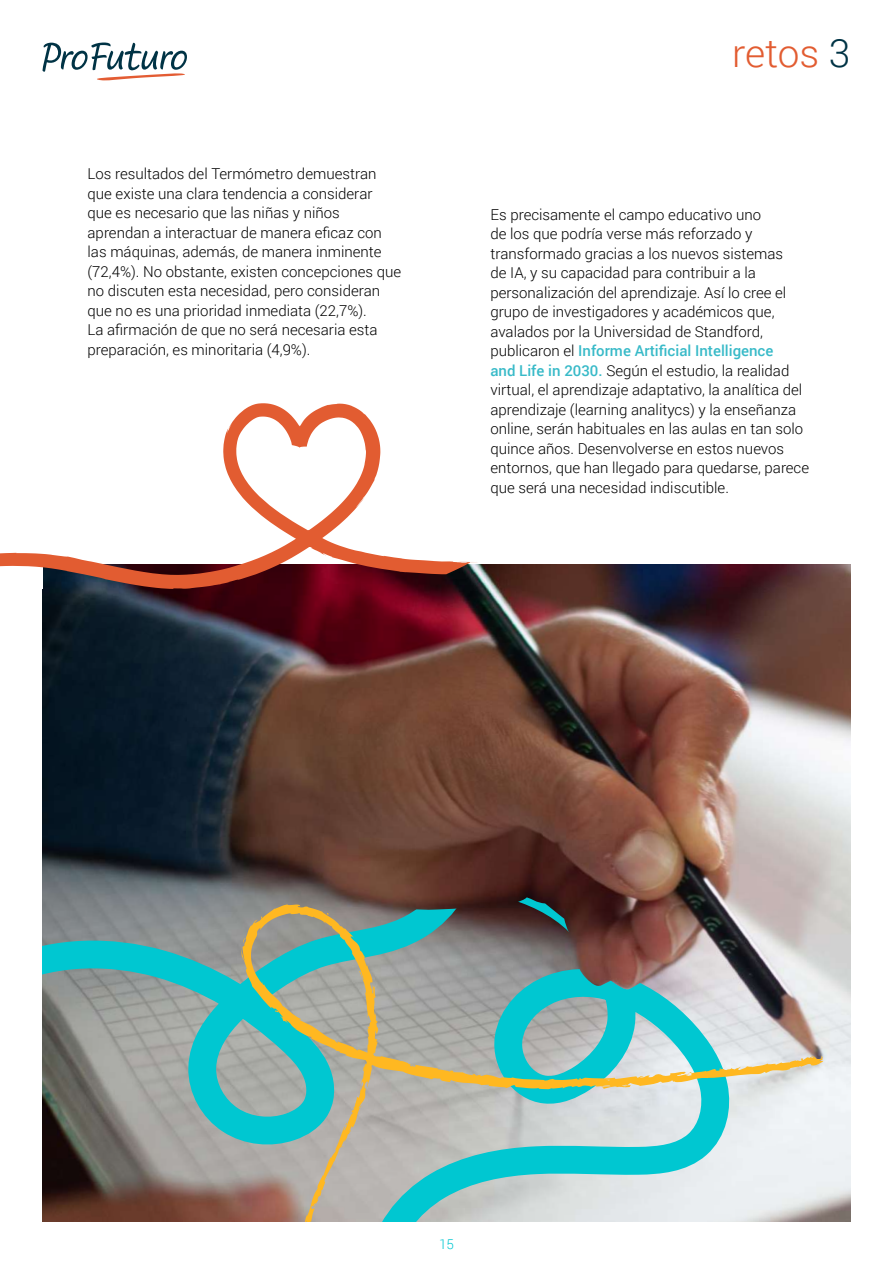
<style>
.page{position:relative;width:893px;height:1263px;background:#fff}
.page>*{position:absolute;margin:0;border:0;box-sizing:border-box;transform-origin:0 0}
.t1{font:300 39px "Roboto";letter-spacing:-.005em;color:#e25c31}
.t2{font:300 15px/19.5px "Roboto";color:#000}
.t3{font:300 13.5px "Roboto";color:#00c7d1}
.s1{color:#003345}
.s2{font-weight:500;color:#38bac8}
</style>
<div class="page">
<svg style="left:43px;top:43px;width:144px;height:38px"></svg>
<img style="left:824px;top:564px;width:26px;height:658px">
<svg style="left:43px;top:1061px;width:199px;height:161px"></svg>
<svg style="left:242px;top:1061px;width:582px;height:161px"></svg>
<svg style="left:324px;top:1178px;width:3px;height:4px"></svg>
<img style="left:43px;top:564px;width:781px;height:497px">
<svg style="left:0;top:403px;width:478px;height:186px"></svg>
<p class="t2" style="left:88px;top:164px;width:315px">Los resultados del Termómetro demuestran que existe una clara tendencia a considerar<br>que es necesario que las niñas y niños aprendan a interactuar de manera eficaz con las máquinas, además, de manera inminente (72,4%). No obstante, existen concepciones que no discuten esta necesidad, pero consideran que no es una prioridad inmediata (22,7%).<br>La afirmación de que no será necesaria esta preparación, es minoritaria (4,9%).</p>
<h1 class="t1" style="left:732px;top:26px;width:120px">retos <span class="s1">3</span></h1>
<p class="t2" style="left:490px;top:204px;width:320px">Es precisamente el campo educativo uno<br>de los que podría verse más reforzado y transformado gracias a los nuevos sistemas<br>de IA, y su capacidad para contribuir a la personalización del aprendizaje. Así lo cree el grupo de investigadores y académicos que, avalados por la Universidad de Standford, publicaron el <span class="s2">Informe Artificial Intelligence<br>and Life in 2030.</span> Según el estudio, la realidad virtual, el aprendizaje adaptativo, la analítica del aprendizaje (learning analitycs) y la enseñanza online, serán habituales en las aulas en tan solo quince años. Desenvolverse en estos nuevos entornos, que han llegado para quedarse, parece que será una necesidad indiscutible.</p>
<p class="t3" style="left:439px;top:1235px;width:16px">15</p>
</div>
